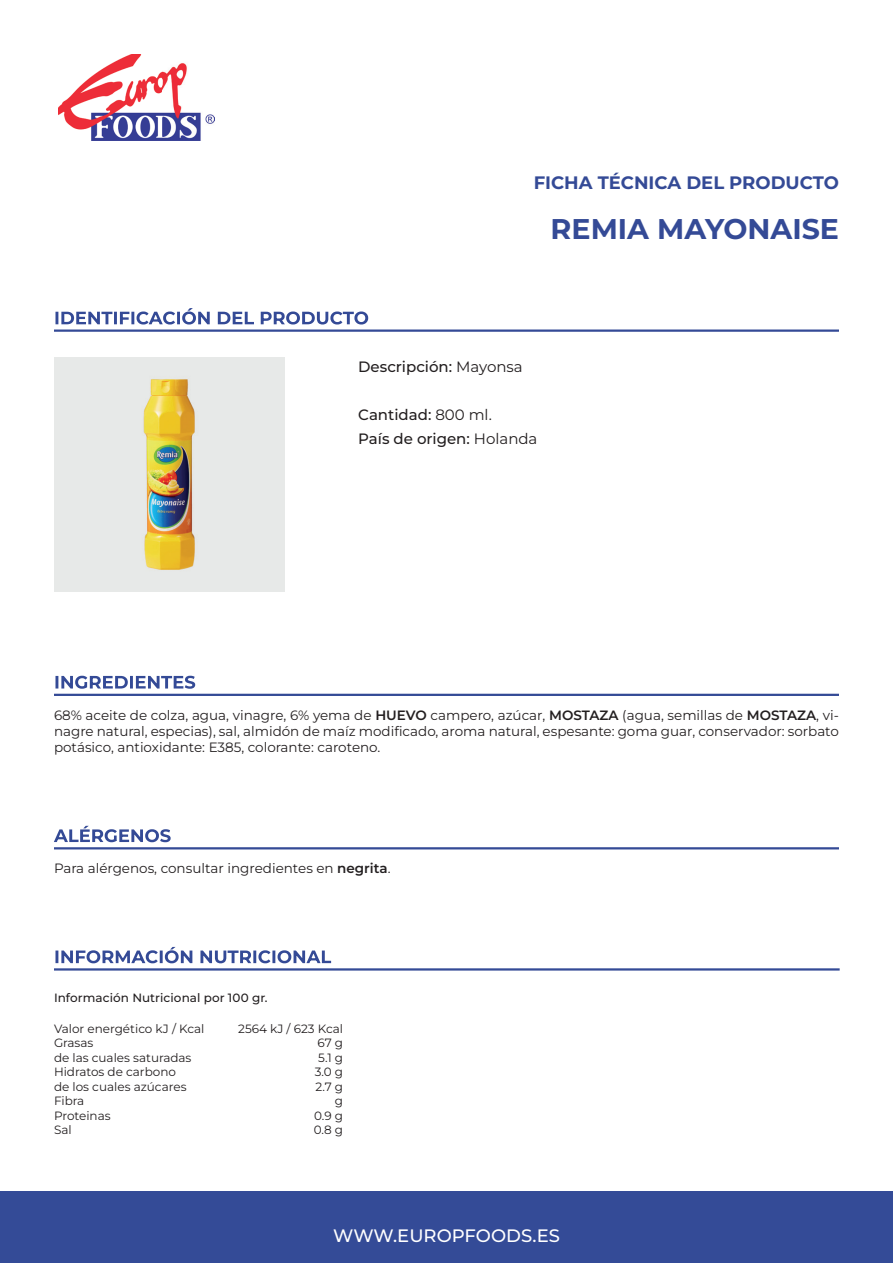
<style>
.page{position:relative;width:893px;height:1263px;background:#fff}
.page>*{position:absolute;margin:0;border:0;box-sizing:border-box;transform-origin:0 0}
.t1{font:700 28.5px "Montserrat";color:#344a96}
.t2{font:700 18px "Montserrat";color:#344a96}
.t3{font:500 18px "Montserrat";color:#fff}
.t4{font:500 15px/24px "Montserrat";color:#231f20}
.t5{font:13.5px/16.2px "Montserrat";color:#231f20;text-align:justify}
.t6{font:12px "Montserrat";color:#231f20}
.t7{font:500 12px "Montserrat";letter-spacing:.005em;color:#231f20}
.s1{font-weight:400}
.s2{font-weight:600}
</style>
<div class="page">
<svg style="left:54px;top:826px;width:117px;height:16px"></svg>
<img style="left:54px;top:358px;width:230px;height:233px">
<img style="left:58px;top:54px;width:156px;height:87px">
<hr style="left:54px;top:847px;width:785px;height:2px;background:#344a96">
<svg style="left:55px;top:947px;width:276px;height:16px"></svg>
<hr style="left:54px;top:968px;width:786px;height:2px;background:#344a96">
<svg style="left:55px;top:676px;width:140px;height:13px"></svg>
<hr style="left:54px;top:694px;width:785px;height:2px;background:#344a96">
<svg style="left:55px;top:308px;width:313px;height:16px"></svg>
<hr style="left:54px;top:329px;width:785px;height:3px;background:#344a96">
<div style="left:0;top:1191px;width:893px;height:72px;background:#344b97"></div>
<h2 class="t2" style="left:534px;top:170px;width:307px">FICHA TÉCNICA DEL PRODUCTO</h2>
<h1 class="t1" style="left:551px;top:209px;width:290px">REMIA MAYONAISE</h1>
<p class="t4" style="left:358px;top:354px;width:166px">Descripción: <span class="s1">Mayonsa</span></p>
<p class="t4" style="left:358px;top:402px;width:181px">Cantidad: <span class="s1">800 ml.<br></span>País de origen: <span class="s1">Holanda</span></p>
<p class="t5" style="left:54px;top:707px;width:786px">68% aceite de colza, agua, vinagre, 6% yema de <span class="s2">HUEVO</span> campero, azúcar, <span class="s2">MOSTAZA</span> (agua, semillas de <span class="s2">MOSTAZA</span>, vi&shy;nagre natural, especias), sal, almidón de maíz modificado, aroma natural, espesante: goma guar, conservador: sorbato potásico, antioxidante: E385, colorante: caroteno.</p>
<p class="t5" style="left:54px;top:860px;width:338px">Para alérgenos, consultar ingredientes en <span class="s2">negrita</span>.</p>
<p class="t7" style="left:54px;top:990px;width:215px">Información Nutricional por 100 gr.</p>
<p class="t6" style="left:54px;top:1021px;width:152px">Valor energético kJ / Kcal</p>
<p class="t6" style="left:238px;top:1021px;width:106px">2564 kJ / 623 Kcal</p>
<p class="t6" style="left:54px;top:1035px;width:41px">Grasas</p>
<p class="t6" style="left:317px;top:1035px;width:27px">67 g</p>
<p class="t6" style="left:54px;top:1050px;width:139px">de las cuales saturadas</p>
<p class="t6" style="left:318px;top:1050px;width:26px">5.1 g</p>
<p class="t6" style="left:54px;top:1064px;width:123px">Hidratos de carbono</p>
<p class="t6" style="left:315px;top:1064px;width:30px">3.0 g</p>
<p class="t6" style="left:54px;top:1078px;width:134px">de los cuales azúcares</p>
<p class="t6" style="left:315px;top:1078px;width:29px">2.7 g</p>
<p class="t6" style="left:54px;top:1093px;width:32px">Fibra</p>
<p class="t6" style="left:335px;top:1093px;width:10px">g</p>
<p class="t6" style="left:54px;top:1107px;width:58px">Proteinas</p>
<p class="t6" style="left:314px;top:1107px;width:31px">0.9 g</p>
<p class="t6" style="left:54px;top:1122px;width:19px">Sal</p>
<p class="t6" style="left:314px;top:1122px;width:31px">0.8 g</p>
<h2 class="t3" style="left:333px;top:1224px;width:228px">WWW.EUROPFOODS.ES</h2>
</div>
